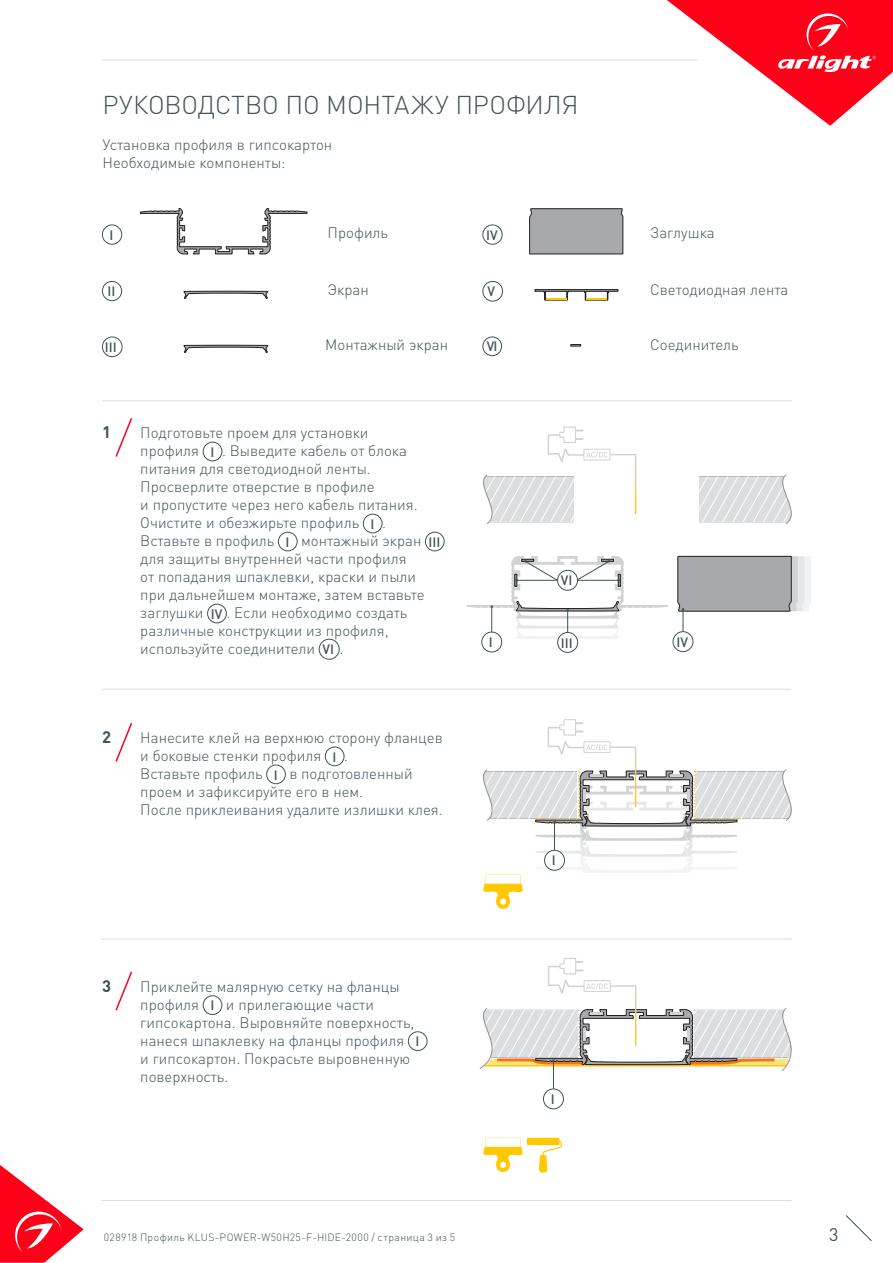
<style>
.page{position:relative;width:893px;height:1263px;background:#fff}
.page>*{position:absolute;margin:0;border:0;box-sizing:border-box;transform-origin:0 0}
.t1{font:300 25.5px "DIN Pro";letter-spacing:-.005em;color:#425159}
.t2{font:18px "DIN Pro";color:#425159}
.t3{font:700 16.5px "DIN Pro";color:#425159}
.t4{font:300 15px/18px "DIN Pro";color:#425159}
.t5{font:500 13.5px "DIN Pro";color:#425159}
.t6{font:300 10.5px "DIN Pro";letter-spacing:.04em;color:#425159}
</style>
<div class="page">
<svg style="left:0;top:1165px;width:84px;height:98px"></svg>
<svg style="left:845px;top:1215px;width:27px;height:26px"></svg>
<svg style="left:667px;top:0;width:226px;height:126px"></svg>
<hr style="left:102px;top:60px;width:595px;height:1px;background:#dcdddf">
<hr style="left:102px;top:1200px;width:689px;height:1px;background:#dcdddf">
<hr style="left:102px;top:400px;width:690px;height:1px;background:#dcdddf">
<div style="left:102px;top:225px;width:20px;height:19px;border:1px solid #425159;border-radius:50%"></div>
<div style="left:102px;top:281px;width:20px;height:20px;border:1px solid #425159;border-radius:50%"></div>
<div style="left:483px;top:281px;width:20px;height:20px;border:1px solid #425159;border-radius:50%"></div>
<div style="left:102px;top:337px;width:20px;height:20px;border:1px solid #425159;border-radius:50%"></div>
<div style="left:483px;top:225px;width:19px;height:19px;border:1px solid #425159;border-radius:50%"></div>
<hr style="left:102px;top:689px;width:689px;height:1px;background:#dcdddf">
<hr style="left:102px;top:939px;width:689px;height:1px;background:#dcdddf">
<div style="left:203px;top:442px;width:19px;height:19px;border:1px solid #425159;border-radius:50%"></div>
<div style="left:363px;top:514px;width:19px;height:19px;border:1px solid #425159;border-radius:50%"></div>
<div style="left:278px;top:532px;width:19px;height:19px;border:1px solid #425159;border-radius:50%"></div>
<div style="left:425px;top:532px;width:19px;height:19px;border:1px solid #425159;border-radius:50%"></div>
<div style="left:207px;top:604px;width:20px;height:19px;border:1px solid #425159;border-radius:50%"></div>
<div style="left:319px;top:639px;width:20px;height:20px;border:1px solid #425159;border-radius:50%"></div>
<div style="left:203px;top:995px;width:19px;height:20px;border:1px solid #425159;border-radius:50%"></div>
<div style="left:408px;top:1031px;width:19px;height:20px;border:1px solid #425159;border-radius:50%"></div>
<div style="left:325px;top:747px;width:19px;height:19px;border:1px solid #425159;border-radius:50%"></div>
<div style="left:266px;top:765px;width:20px;height:19px;border:1px solid #425159;border-radius:50%"></div>
<svg style="left:115px;top:418px;width:18px;height:39px"></svg>
<svg style="left:115px;top:723px;width:18px;height:39px"></svg>
<svg style="left:115px;top:971px;width:18px;height:40px"></svg>
<svg style="left:483px;top:1138px;width:79px;height:34px"></svg>
<div style="left:673px;top:631px;width:20px;height:21px;border:1px solid #425159;border-radius:50%"></div>
<div style="left:557px;top:632px;width:21px;height:20px;border:1px solid #425159;border-radius:50%"></div>
<div style="left:482px;top:632px;width:20px;height:20px;border:1px solid #425159;border-radius:50%"></div>
<svg style="left:183px;top:291px;width:85px;height:8px"></svg>
<svg style="left:183px;top:345px;width:85px;height:8px"></svg>
<svg style="left:140px;top:208px;width:167px;height:46px"></svg>
<svg style="left:529px;top:208px;width:94px;height:46px;background:#a1a2a6"></svg>
<svg style="left:677px;top:556px;width:134px;height:76px"></svg>
<div style="left:543px;top:1089px;width:21px;height:20px;border:1px solid #425159;border-radius:50%"></div>
<svg style="left:535px;top:289px;width:83px;height:11px"></svg>
<div style="left:483px;top:337px;width:19px;height:19px;border:1px solid #425159;border-radius:50%"></div>
<svg style="left:571px;top:344px;width:10px;height:2px"></svg>
<svg style="left:483px;top:426px;width:309px;height:98px"></svg>
<svg style="left:467px;top:556px;width:201px;height:83px"></svg>
<svg style="left:483px;top:719px;width:309px;height:190px"></svg>
<svg style="left:479px;top:958px;width:313px;height:131px"></svg>
<p class="t1" style="left:103px;top:87px;width:477px">РУКОВОДСТВО ПО МОНТАЖУ ПРОФИЛЯ</p>
<p class="t4" style="left:103px;top:134px;width:231px">Установка профиля в гипсокартон</p>
<p class="t4" style="left:103px;top:152px;width:185px">Необходимые компоненты:</p>
<p class="t5" style="left:110px;top:226px;width:5px">I</p>
<p class="t4" style="left:327px;top:223px;width:62px">Профиль</p>
<p class="t5" style="left:486px;top:226px;width:13px">IV</p>
<p class="t4" style="left:650px;top:223px;width:66px">Заглушка</p>
<p class="t4" style="left:327px;top:280px;width:43px">Экран</p>
<p class="t4" style="left:650px;top:280px;width:140px">Светодиодная лента</p>
<p class="t5" style="left:108px;top:282px;width:9px">II</p>
<p class="t5" style="left:487px;top:282px;width:9px">V</p>
<p class="t5" style="left:105px;top:338px;width:13px">III</p>
<p class="t4" style="left:325px;top:335px;width:124px">Монтажный экран</p>
<p class="t3" style="left:102px;top:421px;width:10px">1</p>
<p class="t4" style="left:140px;top:423px;width:230px">Подготовьте проем для установки профиля</p>
<p class="t4" style="left:140px;top:441px;width:279px;text-indent:82px">. Выведите кабель от блока питания для светодиодной ленты.<br>Просверлите отверстие в профиле<br>и пропустите через него кабель питания.<br>Очистите и обезжирьте профиль</p>
<p class="t5" style="left:210px;top:443px;width:5px">I</p>
<p class="t5" style="left:370px;top:515px;width:5px">I</p>
<p class="t4" style="left:382px;top:513px;width:5px">.</p>
<p class="t4" style="left:140px;top:531px;width:136px">Вставьте в профиль</p>
<p class="t5" style="left:286px;top:533px;width:5px">I</p>
<p class="t4" style="left:301px;top:531px;width:122px">монтажный экран</p>
<p class="t5" style="left:429px;top:533px;width:13px">III</p>
<p class="t4" style="left:140px;top:549px;width:286px">для защиты внутренней части профиля<br>от попадания шпаклевки, краски и пыли при дальнейшем монтаже, затем вставьте заглушки</p>
<p class="t4" style="left:140px;top:603px;width:269px;text-indent:86px">. Если необходимо создать различные конструкции из профиля, используйте соединители</p>
<p class="t5" style="left:211px;top:605px;width:13px">IV</p>
<p class="t5" style="left:323px;top:640px;width:13px">VI</p>
<p class="t4" style="left:339px;top:639px;width:5px">.</p>
<p class="t3" style="left:102px;top:726px;width:10px">2</p>
<p class="t4" style="left:140px;top:728px;width:304px">Нанесите клей на верхнюю сторону фланцев и боковые стенки профиля</p>
<p class="t5" style="left:332px;top:747px;width:5px">I</p>
<p class="t4" style="left:344px;top:746px;width:5px">.</p>
<p class="t4" style="left:140px;top:764px;width:124px">Вставьте профиль</p>
<p class="t5" style="left:274px;top:765px;width:5px">I</p>
<p class="t4" style="left:140px;top:764px;width:304px;text-indent:149px">в подготовленный проем и зафиксируйте его в нем.<br>После приклеивания удалите излишки клея.</p>
<p class="t5" style="left:487px;top:337px;width:12px">VI</p>
<p class="t4" style="left:650px;top:335px;width:90px">Соединитель</p>
<p class="t5" style="left:489px;top:633px;width:5px">I</p>
<p class="t5" style="left:561px;top:571px;width:13px">VI</p>
<p class="t5" style="left:561px;top:633px;width:13px">III</p>
<p class="t5" style="left:676px;top:633px;width:13px">IV</p>
<p class="t5" style="left:552px;top:851px;width:5px">I</p>
<p class="t3" style="left:102px;top:974px;width:10px">3</p>
<p class="t4" style="left:140px;top:976px;width:261px">Приклейте малярную сетку на фланцы профиля</p>
<p class="t5" style="left:210px;top:996px;width:5px">I</p>
<p class="t4" style="left:140px;top:994px;width:276px;text-indent:86px">и прилегающие части гипсокартона. Выровняйте поверхность, нанеся шпаклевку на фланцы профиля</p>
<p class="t5" style="left:416px;top:1032px;width:5px">I</p>
<p class="t4" style="left:140px;top:1048px;width:271px">и гипсокартон. Покрасьте выровненную поверхность.</p>
<p class="t5" style="left:551px;top:1090px;width:5px">I</p>
<p class="t6" style="left:104px;top:1230px;width:353px">028918 Профиль KLUS-POWER-W50H25-F-HIDE-2000 / страница 3 из 5</p>
<p class="t2" style="left:829px;top:1222px;width:11px">3</p>
</div>
